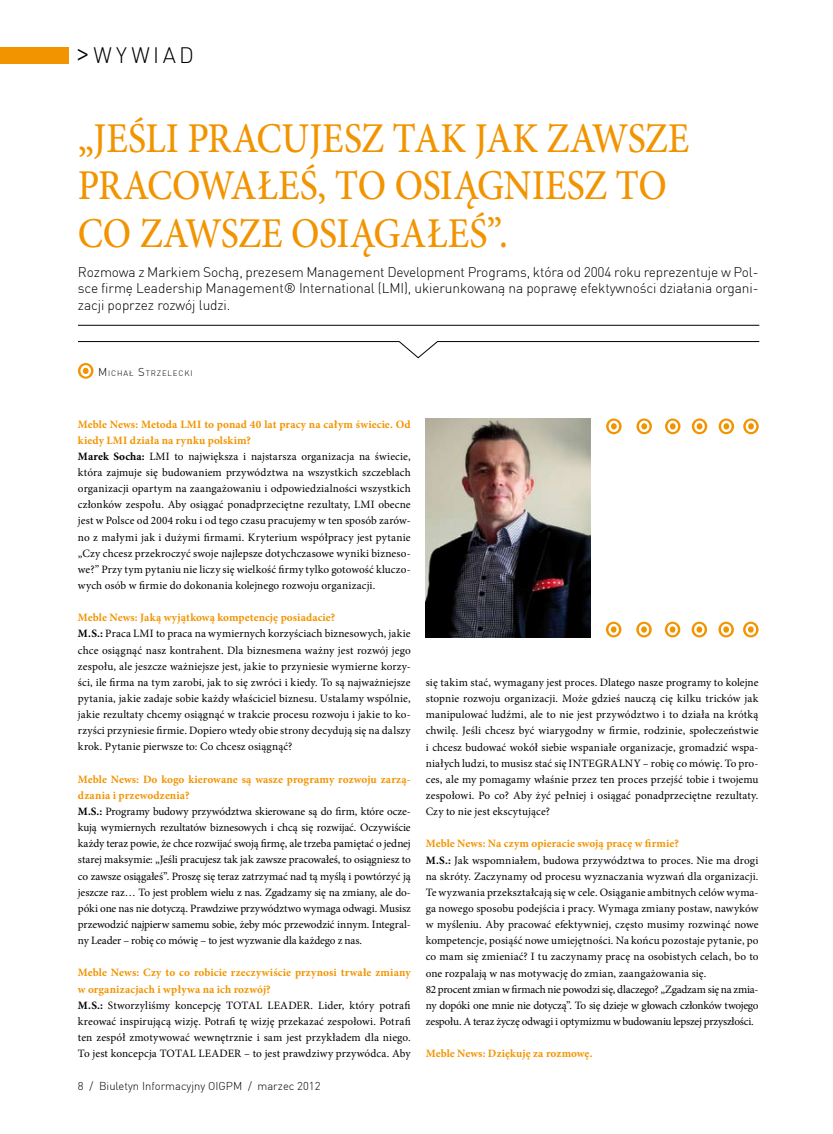
<style>
.page{position:relative;width:833px;height:1134px;background:#fff}
.page>*{position:absolute;margin:0;border:0;box-sizing:border-box;transform-origin:0 0}
.t1{font:500 42.5px/47.5px "Minion Pro";letter-spacing:-.01em;color:#f29400;scale:.89 1}
.t2{font:300 21.88px "DINCE";letter-spacing:.155em;color:#000}
.t3{font:300 13.75px/16.5px "DINCE";letter-spacing:-.01em;color:#000;text-align:justify}
.t4{font:11.25px/16.1px "Minion Pro";letter-spacing:.005em;color:#000}
.t5{font:300 11.25px "DINCE";color:#000}
.t6{font:700 11.25px "Minion Pro";letter-spacing:.005em;color:#f29400}
.t7{font:300 7.88px "DINCE";letter-spacing:.105em;color:#000}
.s1{font-size:31.25px}
.s2{font-size:11.25px}
.s3{font-weight:700;color:#f29400}
.s4{font-weight:700}
</style>
<div class="page">
<div style="left:0;top:47px;width:69px;height:17px;background:#f29400"></div>
<hr style="left:78px;top:325px;width:681px;height:1px;background:#000">
<svg style="left:78px;top:341px;width:681px;height:38px"></svg>
<img style="left:426px;top:418px;width:164px;height:219px">
<svg style="left:743px;top:418px;width:15px;height:16px"></svg>
<svg style="left:743px;top:622px;width:15px;height:15px"></svg>
<svg style="left:718px;top:418px;width:16px;height:16px"></svg>
<svg style="left:718px;top:622px;width:16px;height:15px"></svg>
<svg style="left:692px;top:418px;width:15px;height:16px"></svg>
<svg style="left:691px;top:622px;width:16px;height:15px"></svg>
<svg style="left:665px;top:418px;width:15px;height:16px"></svg>
<svg style="left:665px;top:622px;width:15px;height:15px"></svg>
<svg style="left:636px;top:418px;width:16px;height:16px"></svg>
<svg style="left:636px;top:622px;width:16px;height:15px"></svg>
<svg style="left:606px;top:418px;width:15px;height:16px"></svg>
<svg style="left:606px;top:622px;width:15px;height:15px"></svg>
<h2 class="t2" style="left:75px;top:41px;width:121px"><span class="s1">&gt;</span>WYWIAD</h2>
<h1 class="t1" style="left:78px;top:115px;width:688px">„JEŚLI PRACUJESZ TAK JAK ZAWSZE<br>PRACOWAŁEŚ, TO OSIĄGNIESZ TO<br>CO ZAWSZE OSIĄGAŁEŚ”.</h1>
<p class="t3" style="left:78px;top:263px;width:682px">Rozmowa z Markiem Sochą, prezesem Management Development Programs, która od 2004 roku reprezentuje w Pol&shy;sce firmę Leadership Management® International (LMI), ukierunkowaną na poprawę efektywności działania organi&shy;zacji poprzez rozwój ludzi.</p>
<p class="t7" style="left:98px;top:368px;width:96px"><span class="s2">M</span> ICHAŁ <span class="s2">S</span>TRZELECKI</p>
<p class="t4" style="left:78px;top:416px;width:334px"><span class="s3">Meble News: Metoda LMI to ponad 40 lat pracy na całym świecie. Od kiedy LMI działa na rynku polskim?<br></span><span class="s4">Marek Socha:</span> LMI to największa i najstarsza organizacja na świecie, która zajmuje się budowaniem przywództwa na wszystkich szczeblach organizacji opartym na zaangażowaniu i odpowiedzialności wszystkich członków zespołu. Aby osiągać ponadprzeciętne rezultaty, LMI obecne jest w Polsce od 2004 roku i od tego czasu pracujemy w ten sposób zarów&shy;no z małymi jak i dużymi firmami. Kryterium współpracy jest pytanie „Czy chcesz przekroczyć swoje najlepsze dotychczasowe wyniki bizneso&shy;we?” Przy tym pytaniu nie liczy się wielkość firmy tylko gotowość kluczo&shy;wych osób w firmie do dokonania kolejnego rozwoju organizacji.</p>
<p class="t4" style="left:78px;top:610px;width:334px"><span class="s3">Meble News: Jaką wyjątkową kompetencję posiadacie?<br></span><span class="s4">M.S.:</span> Praca LMI to praca na wymiernych korzyściach biznesowych, jakie chce osiągnąć nasz kontrahent. Dla biznesmena ważny jest rozwój jego zespołu, ale jeszcze ważniejsze jest, jakie to przyniesie wymierne korzy&shy;ści, ile firma na tym zarobi, jak to się zwróci i kiedy. To są najważniejsze pytania, jakie zadaje sobie każdy właściciel biznesu. Ustalamy wspólnie, jakie rezultaty chcemy osiągnąć w trakcie procesu rozwoju i jakie to ko&shy;rzyści przyniesie firmie. Dopiero wtedy obie strony decydują się na dalszy krok. Pytanie pierwsze to: Co chcesz osiągnąć?</p>
<p class="t4" style="left:78px;top:771px;width:334px"><span class="s3">Meble News: Do kogo kierowane są wasze programy rozwoju zarzą&shy;dzania i przewodzenia?<br></span><span class="s4">M.S.:</span> Programy budowy przywództwa skierowane są do firm, które ocze&shy;kują wymiernych rezultatów biznesowych i chcą się rozwijać. Oczywiście każdy teraz powie, że chce rozwijać swoją firmę, ale trzeba pamiętać o jednej starej maksymie: „Jeśli pracujesz tak jak zawsze pracowałeś, to osiągniesz to co zawsze osiągałeś”. Proszę się teraz zatrzymać nad tą myślą i powtórzyć ją jeszcze raz… To jest problem wielu z nas. Zgadzamy się na zmiany, ale do&shy;póki one nas nie dotyczą. Prawdziwe przywództwo wymaga odwagi. Musisz przewodzić najpierw samemu sobie, żeby móc przewodzić innym. Integral&shy;ny Leader – robię co mówię – to jest wyzwanie dla każdego z nas.</p>
<p class="t4" style="left:78px;top:965px;width:334px"><span class="s3">Meble News: Czy to co robicie rzeczywiście przynosi trwałe zmiany w organizacjach i wpływa na ich rozwój?<br></span><span class="s4">M.S.:</span> Stworzyliśmy koncepcję TOTAL LEADER. Lider, który potrafi kreować inspirującą wizję. Potrafi tę wizję przekazać zespołowi. Potrafi ten zespół zmotywować wewnętrznie i sam jest przykładem dla niego.<br>To jest koncepcja TOTAL LEADER – to jest prawdziwy przywódca. Aby</p>
<p class="t5" style="left:78px;top:1079px;width:244px">8 / Biuletyn Informacyjny OIGPM / marzec 2012</p>
<p class="t4" style="left:426px;top:674px;width:334px;text-align:justify">się takim stać, wymagany jest proces. Dlatego nasze programy to kolejne stopnie rozwoju organizacji. Może gdzieś nauczą cię kilku tricków jak manipulować ludźmi, ale to nie jest przywództwo i to działa na krótką chwilę. Jeśli chcesz być wiarygodny w firmie, rodzinie, społeczeństwie i chcesz budować wokół siebie wspaniałe organizacje, gromadzić wspa&shy;niałych ludzi, to musisz stać się INTEGRALNY – robię co mówię. To pro&shy;ces, ale my pomagamy właśnie przez ten proces przejść tobie i twojemu zespołowi. Po co? Aby żyć pełniej i osiągać ponadprzeciętne rezultaty.<br>Czy to nie jest ekscytujące?</p>
<p class="t4" style="left:426px;top:836px;width:334px"><span class="s3">Meble News: Na czym opieracie swoją pracę w firmie?<br></span><span class="s4">M.S.:</span> Jak wspomniałem, budowa przywództwa to proces. Nie ma drogi na skróty. Zaczynamy od procesu wyznaczania wyzwań dla organizacji.<br>Te wyzwania przekształcają się w cele. Osiąganie ambitnych celów wyma&shy;ga nowego sposobu podejścia i pracy. Wymaga zmiany postaw, nawyków w myśleniu. Aby pracować efektywniej, często musimy rozwinąć nowe kompetencje, posiąść nowe umiejętności. Na końcu pozostaje pytanie, po co mam się zmieniać? I tu zaczynamy pracę na osobistych celach, bo to one rozpalają w nas motywację do zmian, zaangażowania się.<br>82 procent zmian w firmach nie powodzi się, dlaczego? „Zgadzam się na zmia&shy;ny dopóki one mnie nie dotyczą”. To się dzieje w głowach członków twojego zespołu. A teraz życzę odwagi i optymizmu w budowaniu lepszej przyszłości.</p>
<p class="t6" style="left:426px;top:1046px;width:168px">Meble News: Dziękuję za rozmowę.</p>
</div>
